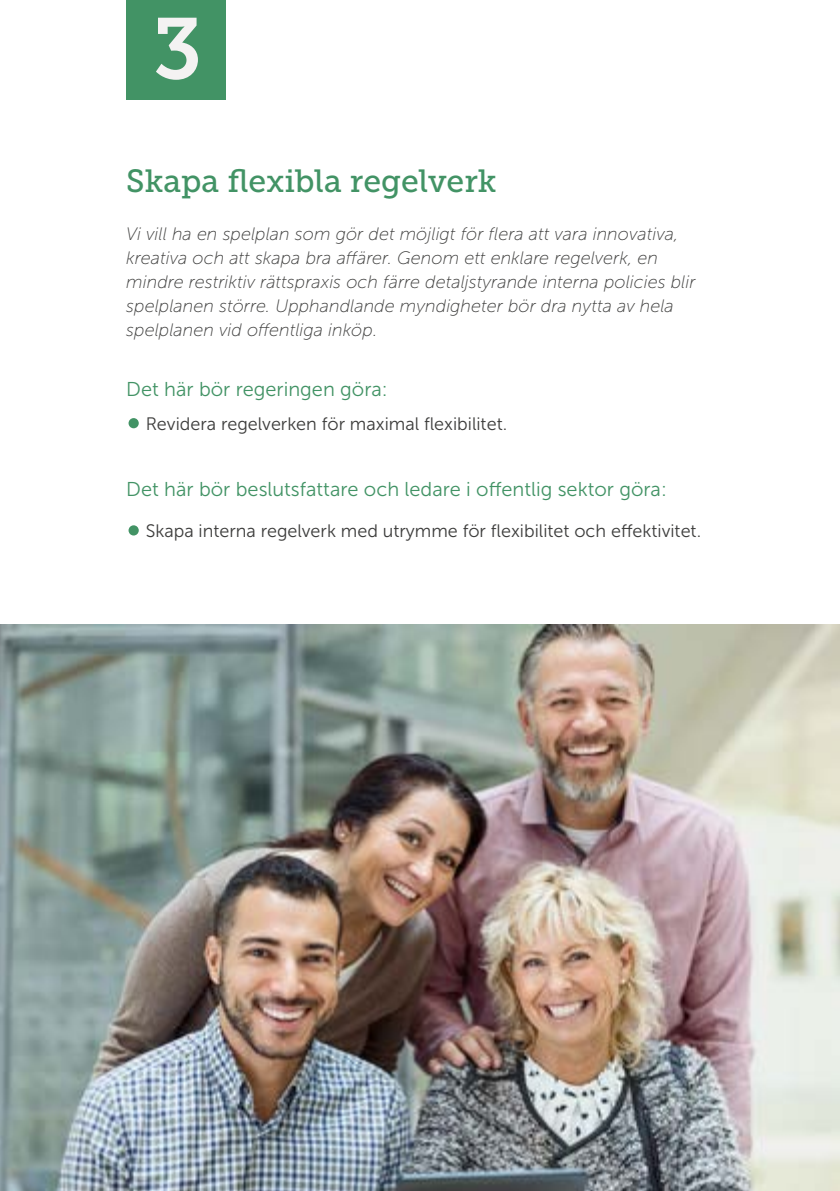
<style>
.page{position:relative;width:840px;height:1191px;background:#fff}
.page>*{position:absolute;margin:0;border:0;box-sizing:border-box;transform-origin:0 0}
.t1{font:86px "Museo Slab 700";color:#f4f2f2}
.t2{font:32px "Museo Slab 500";color:#429365}
.t3{font:20px "Museo Sans 300";color:#429365}
.t4{font:italic 18px/24px "Museo Sans 100";color:#3c3c3b}
.t5{font:18px "Museo Sans 300";color:#3c3c3b}
</style>
<div class="page">
<div style="left:126px;top:0;width:100px;height:99px;background:#429365"></div>
<div style="left:128px;top:418px;width:11px;height:10px;background:#429365;border-radius:50%"></div>
<div style="left:128px;top:525px;width:11px;height:10px;background:#429365;border-radius:50%"></div>
<img style="left:0;top:625px;width:839px;height:566px">
<h1 class="t1" style="left:152px;top:0;width:51px">3</h1>
<h2 class="t2" style="left:126px;top:163px;width:371px">Skapa flexibla regelverk</h2>
<p class="t4" style="left:126px;top:222px;width:570px">Vi vill ha en spelplan som gör det möjligt för flera att vara innovativa, kreativa och att skapa bra affärer. Genom ett enklare regelverk, en mindre restriktiv rättspraxis och färre detaljstyrande interna policies blir spelplanen större. Upphandlande myndigheter bör dra nytta av hela spelplanen vid offentliga inköp.</p>
<p class="t3" style="left:126px;top:378px;width:263px">Det här bör regeringen göra:</p>
<p class="t5" style="left:146px;top:414px;width:363px">Revidera regelverken för maximal flexibilitet.</p>
<p class="t3" style="left:126px;top:479px;width:542px">Det här bör beslutsfattare och ledare i offentlig sektor göra:</p>
<p class="t5" style="left:146px;top:521px;width:556px">Skapa interna regelverk med utrymme för flexibilitet och effektivitet.</p>
</div>
